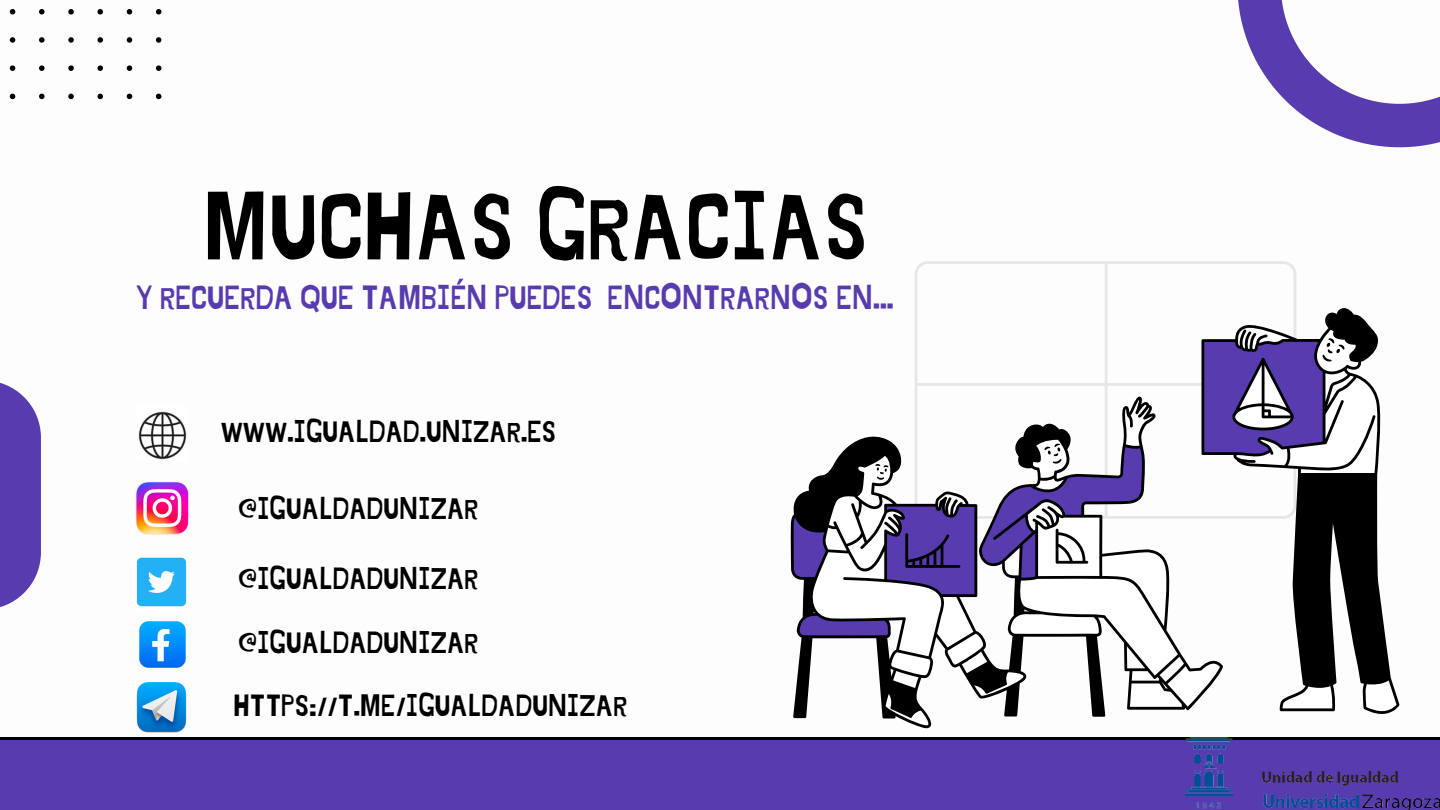
<style>
.page{position:relative;width:1440px;height:810px;background:#fff}
.page>*{position:absolute;margin:0;border:0;box-sizing:border-box;transform-origin:0 0}
.t1{font:94.7px "Jingleberry";color:#000}
.t2{font:33.4px "Jingleberry";color:#593bb0}
.t3{font:30.4px "Jingleberry";color:#000}
</style>
<div class="page">
<svg style="left:0;top:382px;width:41px;height:226px;background:#6f55ba"></svg>
<svg style="left:915px;top:261px;width:381px;height:46px"></svg>
<svg style="left:791px;top:307px;width:608px;height:421px"></svg>
<div style="left:0;top:737px;width:1185px;height:73px;background:#593bb0"></div>
<svg style="left:1238px;top:0;width:202px;height:147px"></svg>
<svg style="left:9px;top:9px;width:152px;height:90px"></svg>
<img style="left:135px;top:481px;width:54px;height:54px">
<img style="left:136px;top:557px;width:51px;height:50px">
<img style="left:139px;top:621px;width:47px;height:47px">
<img style="left:138px;top:411px;width:49px;height:49px">
<img style="left:136px;top:682px;width:51px;height:51px">
<img style="left:1185px;top:737px;width:255px;height:73px">
<p class="t1" style="left:203px;top:184px;width:668px">MUCHAS GRACIAS</p>
<p class="t2" style="left:136px;top:283px;width:760px">Y RECUERDA QUE TAMBIÉN PUEDES ENCONTRARNOS EN...</p>
<p class="t3" style="left:221px;top:418px;width:337px">WWW.IGUALDAD.UNIZAR.ES</p>
<p class="t3" style="left:238px;top:495px;width:242px">@IGUALDADUNIZAR</p>
<p class="t3" style="left:238px;top:564px;width:242px">@IGUALDADUNIZAR</p>
<p class="t3" style="left:238px;top:628px;width:242px">@IGUALDADUNIZAR</p>
<p class="t3" style="left:233px;top:692px;width:395px">HTTPS://T.ME/IGUALDADUNIZAR</p>
</div>
